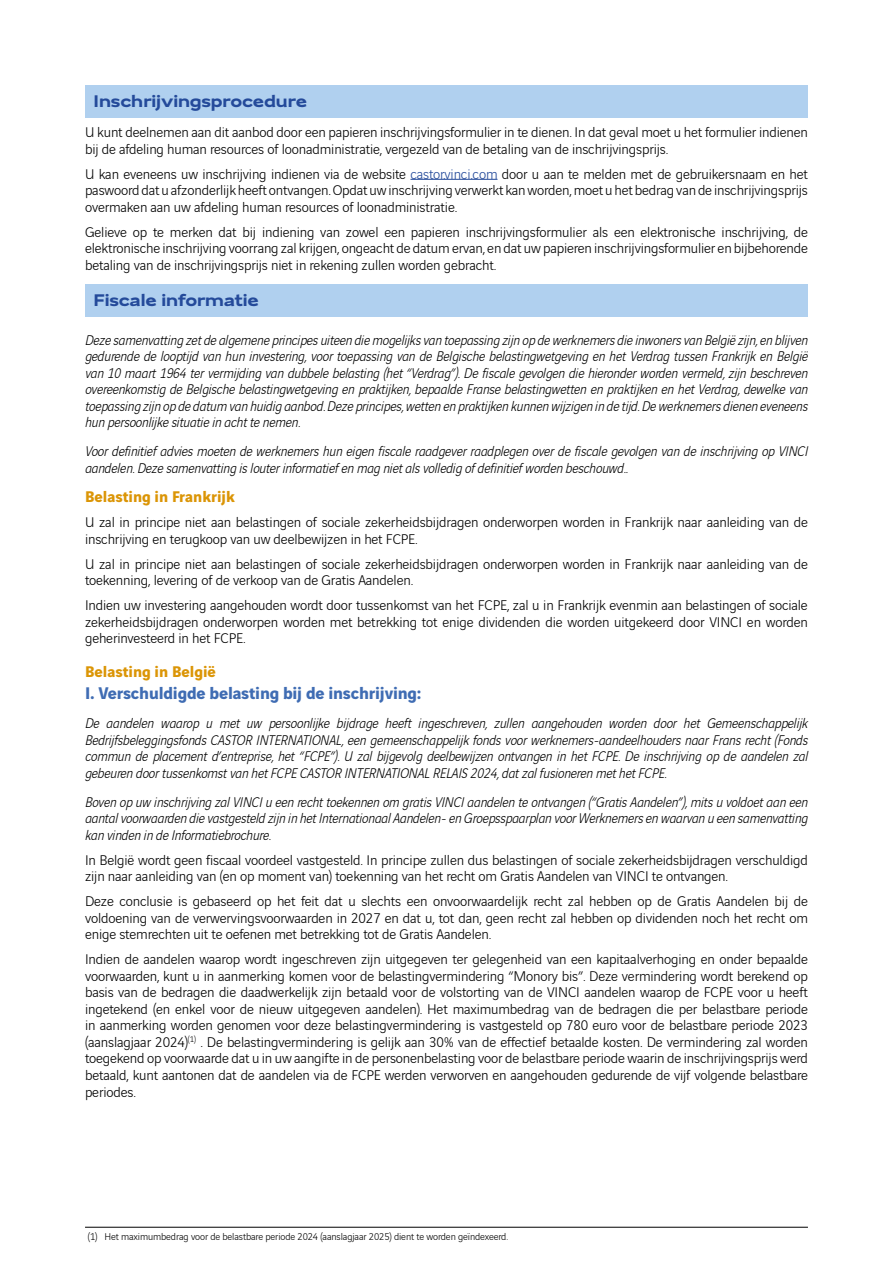
<style>
.page{position:relative;width:893px;height:1263px;background:#fff}
.page>*{position:absolute;margin:0;border:0;box-sizing:border-box;transform-origin:0 0}
.t1{font:700 18px "Vinci Sans";letter-spacing:-.01em;color:#3f6cb3}
.t2{font:700 18px "Vinci Sans Expanded";letter-spacing:-.01em;color:#244a9a}
.t3{font:700 16.5px "Vinci Sans";color:#db9506}
.t4{font:300 15px/16.5px "Vinci Sans";letter-spacing:-.01em;color:#000;text-align:justify}
.t5{font:italic 300 15px/16.5px "Vinci Sans";letter-spacing:-.01em;color:#000;text-align:justify}
.t6{font:300 10.5px "Vinci Sans";letter-spacing:-.01em;color:#000}
.s1{color:#244a9a}
</style>
<div class="page">
<hr style="left:85px;top:1227px;width:723px;height:1px;background:#000">
<hr style="left:410px;top:179px;width:87px;height:1px;background:#244a9a">
<div style="left:85px;top:85px;width:723px;height:33px;background:#b0d0ef"></div>
<div style="left:85px;top:284px;width:723px;height:33px;background:#b0d0ef"></div>
<p class="t2" style="left:94px;top:88px;width:215px">Inschrijvingsprocedure</p>
<p class="t4" style="left:85px;top:123px;width:724px">U kunt deelnemen aan dit aanbod door een papieren inschrijvingsformulier in te dienen. In dat geval moet u het formulier indienen bij de afdeling human resources of loonadministratie, vergezeld van de betaling van de inschrijvingsprijs.</p>
<p class="t4" style="left:85px;top:164px;width:724px">U kan eveneens uw inschrijving indienen via de website <span class="s1">castor.vinci.com</span> door u aan te melden met de gebruikersnaam en het paswoord dat u afzonderlijk heeft ontvangen. Opdat uw inschrijving verwerkt kan worden, moet u het bedrag van de inschrijvingsprijs overmaken aan uw afdeling human resources of loonadministratie.</p>
<p class="t4" style="left:85px;top:222px;width:724px">Gelieve op te merken dat bij indiening van zowel een papieren inschrijvingsformulier als een elektronische inschrijving, de elektronische inschrijving voorrang zal krijgen, ongeacht de datum ervan, en dat uw papieren inschrijvingsformulier en bijbehorende betaling van de inschrijvingsprijs niet in rekening zullen worden gebracht.</p>
<p class="t2" style="left:94px;top:287px;width:167px">Fiscale informatie</p>
<p class="t5" style="left:85px;top:330px;width:724px">Deze samenvatting zet de algemene principes uiteen die mogelijks van toepassing zijn op de werknemers die inwoners van België zijn, en blijven gedurende de looptijd van hun investering, voor toepassing van de Belgische belastingwetgeving en het Verdrag tussen Frankrijk en België van 10 maart 1964 ter vermijding van dubbele belasting (het “Verdrag”). De fiscale gevolgen die hieronder worden vermeld, zijn beschreven overeenkomstig de Belgische belastingwetgeving en praktijken, bepaalde Franse belastingwetten en praktijken en het Verdrag, dewelke van toepassing zijn op de datum van huidig aanbod. Deze principes, wetten en praktijken kunnen wijzigen in de tijd. De werknemers dienen eveneens hun persoonlijke situatie in acht te nemen.</p>
<p class="t5" style="left:85px;top:442px;width:724px">Voor definitief advies moeten de werknemers hun eigen fiscale raadgever raadplegen over de fiscale gevolgen van de inschrijving op VINCI aandelen. Deze samenvatting is louter informatief en mag niet als volledig of definitief worden beschouwd..</p>
<p class="t3" style="left:85px;top:484px;width:151px">Belasting in Frankrijk</p>
<p class="t4" style="left:85px;top:513px;width:724px">U zal in principe niet aan belastingen of sociale zekerheidsbijdragen onderworpen worden in Frankrijk naar aanleiding van de inschrijving en terugkoop van uw deelbewijzen in het FCPE.</p>
<p class="t4" style="left:85px;top:554px;width:724px">U zal in principe niet aan belastingen of sociale zekerheidsbijdragen onderworpen worden in Frankrijk naar aanleiding van de toekenning, levering of de verkoop van de Gratis Aandelen.</p>
<p class="t4" style="left:85px;top:596px;width:724px">Indien uw investering aangehouden wordt door tussenkomst van het FCPE, zal u in Frankrijk evenmin aan belastingen of sociale zekerheidsbijdragen onderworpen worden met betrekking tot enige dividenden die worden uitgekeerd door VINCI en worden geherinvesteerd in het FCPE.</p>
<p class="t3" style="left:85px;top:658px;width:132px">Belasting in België</p>
<p class="t1" style="left:85px;top:679px;width:338px">I. Verschuldigde belasting bij de inschrijving:</p>
<p class="t5" style="left:85px;top:714px;width:724px">De aandelen waarop u met uw persoonlijke bijdrage heeft ingeschreven, zullen aangehouden worden door het Gemeenschappelijk Bedrijfsbeleggingsfonds CASTOR INTERNATIONAL, een gemeenschappelijk fonds voor werknemers-aandeelhouders naar Frans recht (Fonds commun de placement d’entreprise, het “FCPE”). U zal bijgevolg deelbewijzen ontvangen in het FCPE. De inschrijving op de aandelen zal gebeuren door tussenkomst van het FCPE CASTOR INTERNATIONAL RELAIS 2024, dat zal fusioneren met het FCPE.</p>
<p class="t5" style="left:85px;top:792px;width:724px">Boven op uw inschrijving zal VINCI u een recht toekennen om gratis VINCI aandelen te ontvangen (“Gratis Aandelen”), mits u voldoet aan een aantal voorwaarden die vastgesteld zijn in het Internationaal Aandelen- en Groepsspaarplan voor Werknemers en waarvan u een samenvatting kan vinden in de Informatiebrochure.</p>
<p class="t4" style="left:85px;top:850px;width:724px">In België wordt geen fiscaal voordeel vastgesteld. In principe zullen dus belastingen of sociale zekerheidsbijdragen verschuldigd zijn naar aanleiding van (en op moment van) toekenning van het recht om Gratis Aandelen van VINCI te ontvangen.</p>
<p class="t4" style="left:85px;top:892px;width:724px">Deze conclusie is gebaseerd op het feit dat u slechts een onvoorwaardelijk recht zal hebben op de Gratis Aandelen bij de voldoening van de verwervingsvoorwaarden in 2027 en dat u, tot dan, geen recht zal hebben op dividenden noch het recht om enige stemrechten uit te oefenen met betrekking tot de Gratis Aandelen.</p>
<p class="t4" style="left:85px;top:950px;width:724px">Indien de aandelen waarop wordt ingeschreven zijn uitgegeven ter gelegenheid van een kapitaalverhoging en onder bepaalde voorwaarden, kunt u in aanmerking komen voor de belastingvermindering “Monory bis”. Deze vermindering wordt berekend op basis van de bedragen die daadwerkelijk zijn betaald voor de volstorting van de VINCI aandelen waarop de FCPE voor u heeft ingetekend (en enkel voor de nieuw uitgegeven aandelen). Het maximumbedrag van de bedragen die per belastbare periode in aanmerking worden genomen voor deze belastingvermindering is vastgesteld op 780 euro voor de belastbare periode 2023 (aanslagjaar 2024)<sup>(1)</sup> . De belastingvermindering is gelijk aan 30% van de effectief betaalde kosten. De vermindering zal worden toegekend op voorwaarde dat u in uw aangifte in de personenbelasting voor de belastbare periode waarin de inschrijvingsprijs werd betaald, kunt aantonen dat de aandelen via de FCPE werden verworven en aangehouden gedurende de vijf volgende belastbare periodes.</p>
<p class="t6" style="left:88px;top:1229px;width:422px">(1) Het maximumbedrag voor de belastbare periode 2024 (aanslagjaar 2025) dient te worden geïndexeerd.</p>
</div>
